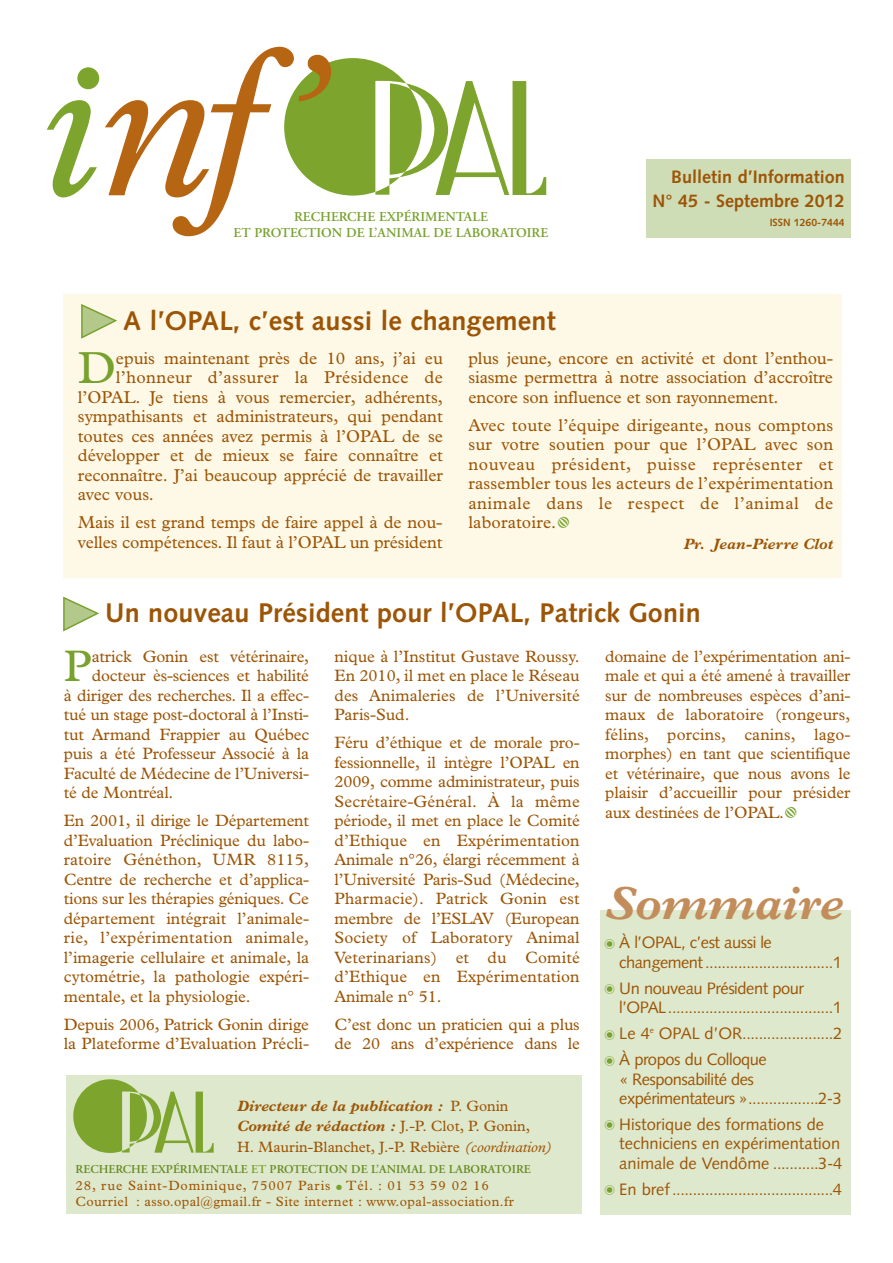
<style>
.page{position:relative;width:893px;height:1263px;background:#fff}
.page>*{position:absolute;margin:0;border:0;box-sizing:border-box;transform-origin:0 0}
.t1{font:italic 700 46.5px "Plantin";color:#c28d5a}
.t2{font:45.15px "Plantin";color:#78a22d}
.t3{font:44.4px "Plantin";color:#78a22d}
.t4{font:700 27px "Syntax";letter-spacing:.005em;color:#9c5506}
.t5{font:700 18px/24px "Syntax";color:#9c5506;text-align:right}
.t6{font:17.25px/19.5px "Plantin";color:#9c5506;text-align:justify}
.t7{font:17.25px "Plantin";letter-spacing:.02em;color:#9c5506}
.t8{font:16.5px/19.5px "Plantin";letter-spacing:-.01em;color:#9c5506;text-align:justify}
.t9{font:16.5px/19.5px "Syntax";letter-spacing:-.03em;color:#9c5506}
.t10{font:16.5px/19.5px "Syntax";color:#9c5506}
.t11{font:15px/20.1px "Plantin";color:#9c5506}
.t12{font:italic 700 15px "Plantin";letter-spacing:.005em;color:#9c5506}
.t13{font:13.5px/16.5px "Plantin";letter-spacing:.03em;color:#9c5506}
.t14{font:600 13.5px/16.2px "Adobe Garamond";color:#78a22d;text-align:center}
.t15{font:600 12px "Adobe Garamond";color:#678b24}
.t16{font:700 10.5px "Syntax";color:#9c5506}
.s1{font-weight:700;font-style:italic}
.s2{font-style:italic}
.s3{color:#78a22d}
</style>
<div class="page">
<div style="left:64px;top:294px;width:778px;height:283px;background:#fef9e7"></div>
<svg style="left:47px;top:67px;width:52px;height:130px"></svg>
<svg style="left:105px;top:47px;width:441px;height:189px"></svg>
<div style="left:646px;top:159px;width:204px;height:78px;background:#cfddb6"></div>
<div style="left:66px;top:1075px;width:515px;height:139px;background:#dee8cc"></div>
<svg style="left:73px;top:1079px;width:141px;height:74px"></svg>
<svg style="left:81px;top:304px;width:36px;height:35px"></svg>
<svg style="left:63px;top:597px;width:36px;height:34px"></svg>
<div style="left:600px;top:910px;width:250px;height:304px;background:#dee8cc"></div>
<p class="t14" style="left:234px;top:210px;width:316px">RECHERCHE EXPÉRIMENTALE<br>ET PROTECTION DE L’ANIMAL DE LABORATOIRE</p>
<h3 class="t4" style="left:123px;top:309px;width:434px">A l’OPAL, c’est aussi le changement</h3>
<p class="t5" style="left:652px;top:166px;width:194px">Bulletin d’Information<br>N° 45 - Septembre 2012</p>
<p class="t16" style="left:770px;top:219px;width:77px">ISSN 1260-7444</p>
<h2 class="t2" style="left:78px;top:353px;width:40px">D</h2>
<p class="t6" style="left:116px;top:350px;width:328px">epuis maintenant près de 10 ans, j’ai eu</p>
<p class="t7" style="left:116px;top:372px;width:328px">l’honneur d’assurer la Présidence de</p>
<p class="t6" style="left:78px;top:389px;width:367px">l’OPAL. Je tiens à vous remercier, adhérents,</p>
<p class="t6" style="left:78px;top:408px;width:367px">sympathisants et administrateurs, qui pendant</p>
<p class="t6" style="left:78px;top:428px;width:367px">toutes ces années avez permis à l’OPAL de se</p>
<p class="t6" style="left:78px;top:447px;width:367px">développer et de mieux se faire connaître et</p>
<p class="t6" style="left:78px;top:467px;width:367px">reconnaître. J’ai beaucoup apprécié de travailler</p>
<p class="t6" style="left:78px;top:486px;width:78px">avec vous.</p>
<p class="t6" style="left:78px;top:514px;width:366px">Mais il est grand temps de faire appel à de nou&shy;velles compétences. Il faut à l’OPAL un président</p>
<p class="t6" style="left:468px;top:350px;width:366px">plus jeune, encore en activité et dont l’enthou&shy;siasme permettra à notre association d’accroître encore son influence et son rayonnement.</p>
<p class="t6" style="left:468px;top:417px;width:367px">Avec toute l’équipe dirigeante, nous comptons sur votre soutien pour que l’OPAL avec son nouveau président, puisse représenter et rassembler tous les acteurs de l’expérimentation animale dans le respect de l’animal de laboratoire.</p>
<p class="t12" style="left:684px;top:538px;width:151px">Pr. Jean-Pierre Clot</p>
<h3 class="t4" style="left:105px;top:602px;width:597px">Un nouveau Président pour l’OPAL, Patrick Gonin</h3>
<h3 class="t3" style="left:64px;top:651px;width:30px">P</h3>
<p class="t8" style="left:92px;top:648px;width:219px">atrick Gonin est vétérinaire,</p>
<p class="t8" style="left:92px;top:668px;width:219px">docteur ès-sciences et habilité</p>
<p class="t8" style="left:64px;top:687px;width:247px">à diriger des recherches. Il a effec-</p>
<p class="t8" style="left:64px;top:707px;width:247px">tué un stage post-doctoral à l’Insti-</p>
<p class="t8" style="left:64px;top:726px;width:247px">tut Armand Frappier au Québec</p>
<p class="t8" style="left:64px;top:746px;width:247px">puis a été Professeur Associé à la</p>
<p class="t8" style="left:64px;top:765px;width:247px">Faculté de Médecine de l’Universi-</p>
<p class="t8" style="left:64px;top:785px;width:111px">té de Montréal.</p>
<p class="t8" style="left:64px;top:813px;width:247px">En 2001, il dirige le Département d’Evaluation Préclinique du labo&shy;ratoire Généthon, UMR 8115, Centre de recherche et d’applica&shy;tions sur les thérapies géniques. Ce département intégrait l’animale&shy;rie, l’expérimentation animale, l’imagerie cellulaire et animale, la cytométrie, la pathologie expéri&shy;mentale, et la physiologie.</p>
<p class="t8" style="left:64px;top:1016px;width:247px">Depuis 2006, Patrick Gonin dirige la Plateforme d’Evaluation Précli-</p>
<p class="t8" style="left:334px;top:648px;width:247px">nique à l’Institut Gustave Roussy.<br>En 2010, il met en place le Réseau des Animaleries de l’Université Paris-Sud.</p>
<p class="t8" style="left:334px;top:735px;width:247px">Féru d’éthique et de morale pro&shy;fessionnelle, il intègre l’OPAL en 2009, comme administrateur, puis Secrétaire-Général. À la même période, il met en place le Comité d’Ethique en Expérimentation Animale n°26, élargi récemment à l’Université Paris-Sud (Médecine, Pharmacie). Patrick Gonin est membre de l’ESLAV (European Society of Laboratory Animal Veterinarians) et du Comité d’Ethique en Expérimentation Animale n° 51.</p>
<p class="t8" style="left:334px;top:1016px;width:247px">C’est donc un praticien qui a plus de 20 ans d’expérience dans le</p>
<p class="t11" style="left:237px;top:1097px;width:317px"><span class="s1">Directeur de la publication :</span> P. Gonin<br><span class="s1">Comité de rédaction :</span> J.-P. Clot, P. Gonin,<br>H. Maurin-Blanchet, J.-P. Rebière <span class="s2">(coordination)</span></p>
<p class="t15" style="left:76px;top:1164px;width:457px">RECHERCHE EXPÉRIMENTALE <span class="s3">ET</span> PROTECTION DE L’ANIMAL DE LABORATOIRE</p>
<p class="t13" style="left:76px;top:1178px;width:440px">28, rue Saint-Dominique, 75007 Paris <span class="s3">●</span> Tél. : 01 53 59 02 16<br>Courriel : asso.opal@gmail.fr - Site internet : www.opal-association.fr</p>
<p class="t8" style="left:605px;top:648px;width:247px">domaine de l’expérimentation ani&shy;male et qui a été amené à travailler sur de nombreuses espèces d’ani&shy;maux de laboratoire (rongeurs, félins, porcins, canins, lago&shy;morphes) en tant que scientifique et vétérinaire, que nous avons le plaisir d’accueillir pour présider aux destinées de l’OPAL.</p>
<h1 class="t1" style="left:606px;top:887px;width:239px">Sommaire</h1>
<p class="t9" style="left:619px;top:934px;width:224px">À l’OPAL, c’est aussi le changement...............................1</p>
<p class="t9" style="left:619px;top:980px;width:224px">Un nouveau Président pour l’OPAL........................................1</p>
<p class="t9" style="left:619px;top:1022px;width:224px;line-height:26px">Le 4<sup>e</sup> OPAL d’OR......................2<br>À propos du Colloque</p>
<p class="t9" style="left:619px;top:1070px;width:224px">« Responsabilité des expérimentateurs ».................2-3</p>
<p class="t10" style="left:619px;top:1116px;width:224px">Historique des formations de techniciens en expérimentation animale de Vendôme ...........3-4</p>
<p class="t9" style="left:619px;top:1181px;width:224px">En bref.......................................4</p>
</div>
